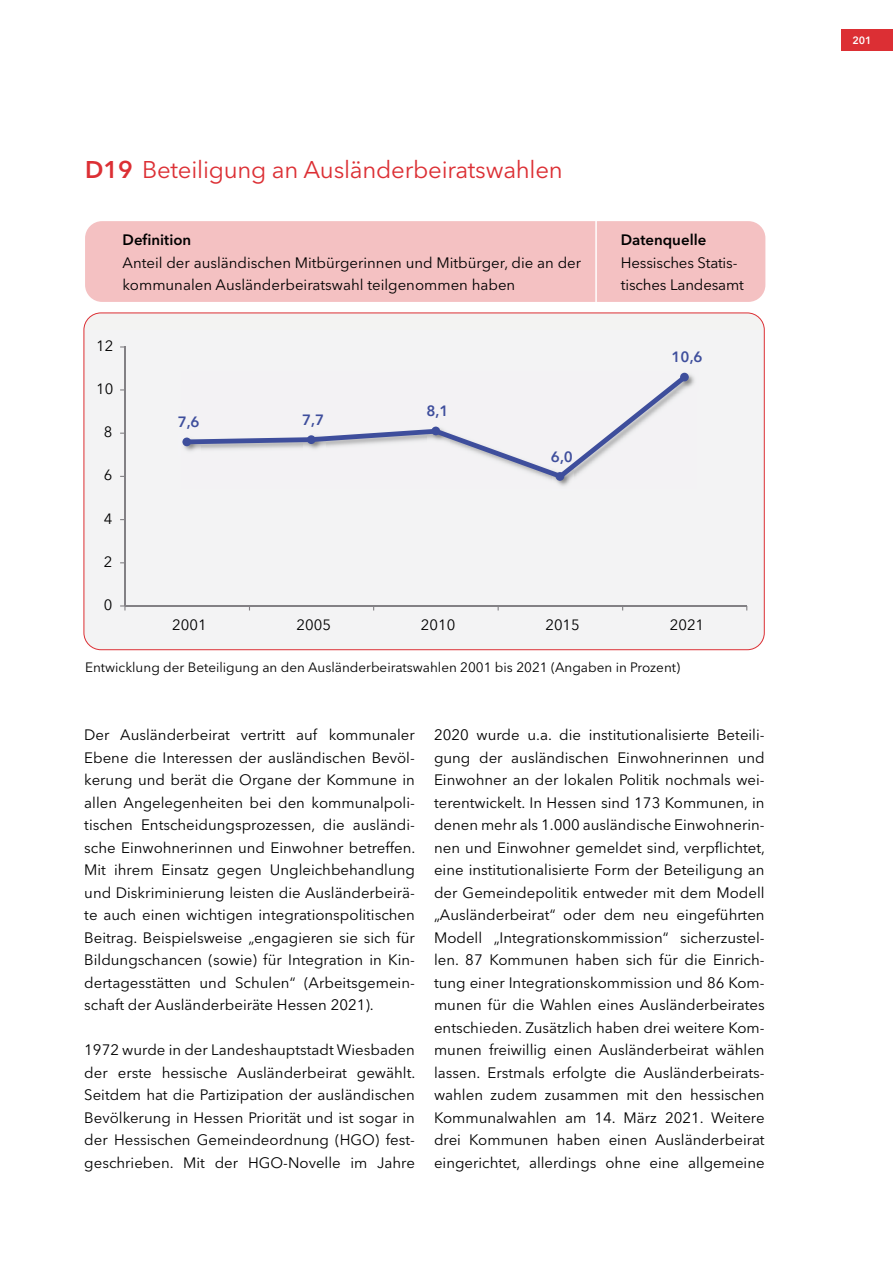
<style>
.page{position:relative;width:893px;height:1263px;background:#fff}
.page>*{position:absolute;margin:0;border:0;box-sizing:border-box;transform-origin:0 0}
.t1{font:24px "Avenir Next LT Pro";letter-spacing:-.01em;color:#dc2f34}
.t2{font:15px/22.5px "Avenir Next LT Pro";color:#000;text-align:justify}
.t3{font:600 15px "Avenir Next LT Pro";color:#000}
.t4{font:14.85px "Avenir Next LT Pro";color:#000}
.t5{font:600 14.85px "Avenir Next LT Pro";color:#3e4e9c}
.t6{font:13.5px "Avenir Next LT Pro";color:#000}
.t7{font:600 10.5px "Avenir Next LT Pro";color:#fff}
.s1{font-weight:600}
</style>
<div class="page">
<div style="left:842px;top:30px;width:51px;height:21px;background:#dc2f34"></div>
<div style="left:85px;top:221px;width:680px;height:81px;background:#f4c1c2;border-radius:17px"></div>
<hr style="left:595px;top:216px;width:2px;height:89px;background:#fff">
<div style="left:84px;top:313px;width:680px;height:337px;background:#f3f3f2;border-radius:17px"></div>
<hr style="left:124px;top:347px;width:2px;height:259px;background:#828084">
<hr style="left:125px;top:605px;width:622px;height:1px;background:#828084">
<svg style="left:120px;top:605px;width:6px;height:5px"></svg>
<img style="left:552px;top:479px;width:19px;height:7px">
<img style="left:681px;top:372px;width:14px;height:16px">
<svg style="left:185px;top:374px;width:503px;height:105px"></svg>
<div style="left:182px;top:438px;width:9px;height:8px;background:#3e4e9c;border-radius:50%"></div>
<div style="left:307px;top:435px;width:9px;height:9px;background:#3e4e9c;border-radius:50%"></div>
<div style="left:431px;top:427px;width:9px;height:8px;background:#3e4e9c;border-radius:50%"></div>
<div style="left:556px;top:472px;width:8px;height:9px;background:#3e4e9c;border-radius:50%"></div>
<div style="left:680px;top:373px;width:9px;height:8px;background:#3e4e9c;border-radius:50%"></div>
<h4 class="t1" style="left:85px;top:155px;width:479px"><span class="s1">D19</span> Beteiligung an Ausländerbeiratswahlen</h4>
<h5 class="t3" style="left:123px;top:231px;width:70px">Definition</h5>
<p class="t2" style="left:123px;top:251px;width:460px">Anteil der ausländischen Mitbürgerinnen und Mitbürger, die an der</p>
<p class="t2" style="left:123px;top:273px;width:394px">kommunalen Ausländerbeiratswahl teilgenommen haben</p>
<p class="t4" style="left:96px;top:337px;width:19px">12</p>
<p class="t4" style="left:96px;top:380px;width:19px">10</p>
<p class="t4" style="left:104px;top:423px;width:10px">8</p>
<p class="t4" style="left:104px;top:466px;width:10px">6</p>
<p class="t4" style="left:104px;top:509px;width:10px">4</p>
<p class="t4" style="left:104px;top:553px;width:10px">2</p>
<p class="t4" style="left:104px;top:596px;width:10px">0</p>
<p class="t5" style="left:178px;top:413px;width:23px">7,6</p>
<p class="t5" style="left:302px;top:411px;width:23px">7,7</p>
<p class="t5" style="left:427px;top:402px;width:23px">8,1</p>
<p class="t5" style="left:551px;top:447px;width:23px">6,0</p>
<h5 class="t3" style="left:621px;top:231px;width:87px">Datenquelle</h5>
<p class="t2" style="left:621px;top:251px;width:118px">Hessisches Statis-</p>
<p class="t2" style="left:621px;top:273px;width:125px">tisches Landesamt</p>
<p class="t5" style="left:672px;top:348px;width:33px">10,6</p>
<p class="t4" style="left:172px;top:616px;width:36px">2001</p>
<p class="t4" style="left:297px;top:616px;width:36px">2005</p>
<p class="t4" style="left:421px;top:616px;width:36px">2010</p>
<p class="t4" style="left:545px;top:616px;width:36px">2015</p>
<p class="t4" style="left:670px;top:616px;width:36px">2021</p>
<p class="t6" style="left:85px;top:659px;width:597px">Entwicklung der Beteiligung an den Ausländerbeiratswahlen 2001 bis 2021 (Angaben in Prozent)</p>
<p class="t2" style="left:84px;top:723px;width:333px">Der Ausländerbeirat vertritt auf kommunaler Ebene die Interessen der ausländischen Bevöl&shy;kerung und berät die Organe der Kommune in allen Angelegenheiten bei den kommunalpoli&shy;tischen Entscheidungsprozessen, die ausländi&shy;sche Einwohnerinnen und Einwohner betreffen.<br>Mit ihrem Einsatz gegen Ungleichbehandlung und Diskriminierung leisten die Ausländerbeirä&shy;te auch einen wichtigen integrationspolitischen Beitrag. Beispielsweise „engagieren sie sich für Bildungschancen (sowie) für Integration in Kin&shy;dertagesstätten und Schulen“ (Arbeitsgemein&shy;schaft der Ausländerbeiräte Hessen 2021).</p>
<p class="t2" style="left:84px;top:1038px;width:333px">1972 wurde in der Landeshauptstadt Wiesbaden der erste hessische Ausländerbeirat gewählt.<br>Seitdem hat die Partizipation der ausländischen Bevölkerung in Hessen Priorität und ist sogar in der Hessischen Gemeindeordnung (HGO) fest&shy;geschrieben. Mit der HGO-Novelle im Jahre</p>
<p class="t2" style="left:434px;top:723px;width:333px">2020 wurde u.a. die institutionalisierte Beteili&shy;gung der ausländischen Einwohnerinnen und Einwohner an der lokalen Politik nochmals wei&shy;terentwickelt. In Hessen sind 173 Kommunen, in denen mehr als 1.000 ausländische Einwohnerin&shy;nen und Einwohner gemeldet sind, verpflichtet, eine institutionalisierte Form der Beteiligung an der Gemeindepolitik entweder mit dem Modell „Ausländerbeirat“ oder dem neu eingeführten Modell „Integrationskommission“ sicherzustel&shy;len. 87 Kommunen haben sich für die Einrich&shy;tung einer Integrationskommission und 86 Kom&shy;munen für die Wahlen eines Ausländerbeirates entschieden. Zusätzlich haben drei weitere Kom&shy;munen freiwillig einen Ausländerbeirat wählen lassen. Erstmals erfolgte die Ausländerbeirats&shy;wahlen zudem zusammen mit den hessischen Kommunalwahlen am 14. März 2021. Weitere drei Kommunen haben einen Ausländerbeirat eingerichtet, allerdings ohne eine allgemeine</p>
<p class="t7" style="left:852px;top:34px;width:21px">201</p>
</div>
